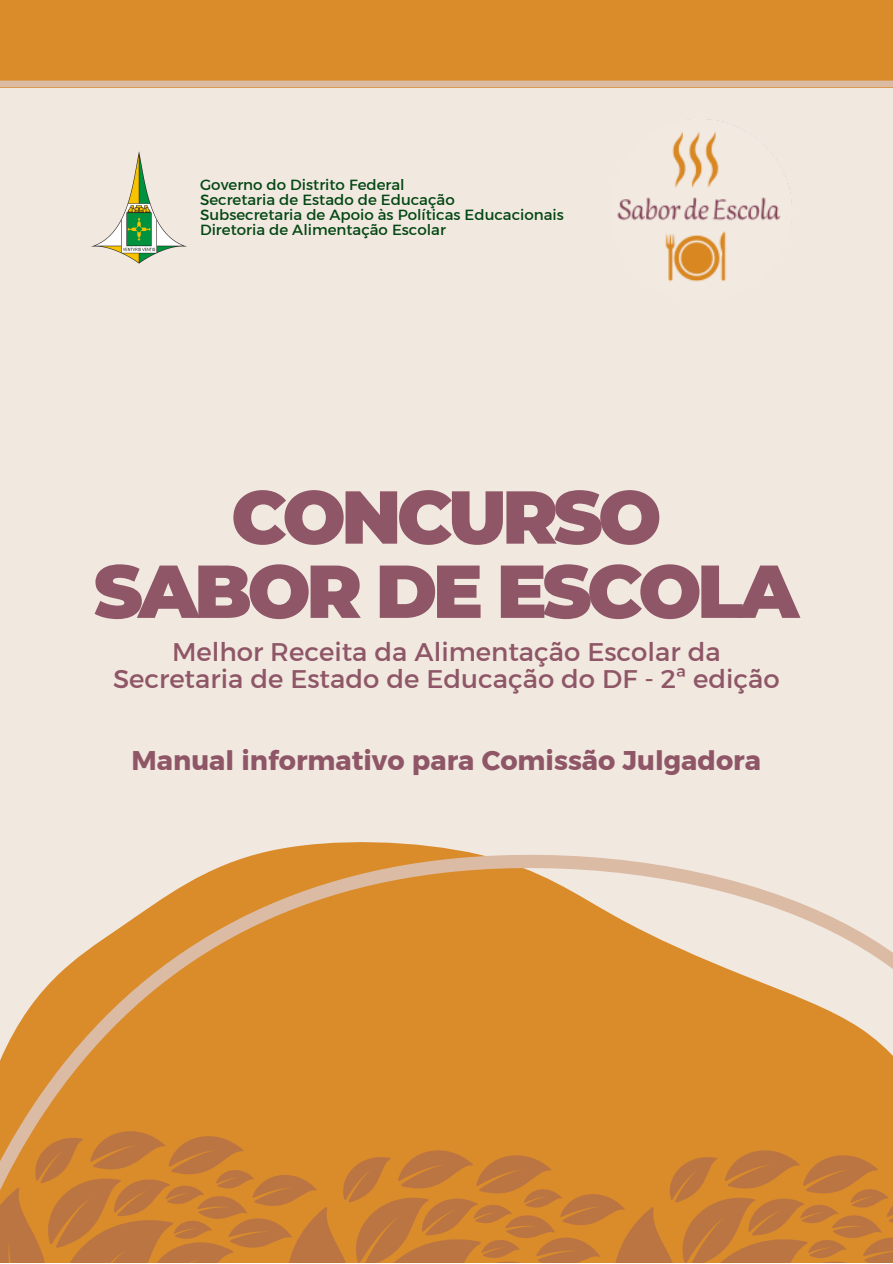
<style>
.page{position:relative;width:893px;height:1264px;background:#fff}
.page>*{position:absolute;margin:0;border:0;box-sizing:border-box;transform-origin:0 0}
.t1{font:900 74.7px "Montserrat";letter-spacing:-.06em;color:#8e5666}
.t2{font:27px "Kief Montaser Bold";color:#8e5666}
.t3{font:25.95px/26.5px "Kief Montaser Regular";color:#8e5666;text-align:center}
.t4{font:15px "Kief Montaser Regular";color:#034713}
</style>
<div class="page">
<div style="left:0;top:0;width:892px;height:1262px;background:#f1e8e0"></div>
<div style="left:0;top:0;width:892px;height:88px;background:#da8b2a"></div>
<svg style="left:0;top:842px;width:892px;height:288px;fill:#da8b2a"></svg>
<div style="left:0;top:81px;width:892px;height:6px;background:#dcbba4"></div>
<svg style="left:0;top:1130px;width:892px;height:132px;background:#cd8234"></svg>
<img style="left:609px;top:119px;width:183px;height:182px;border-radius:50%">
<img style="left:91px;top:151px;width:96px;height:113px">
<p class="t4" style="left:200px;top:175px;width:206px">Governo do Distrito Federal</p>
<p class="t4" style="left:200px;top:190px;width:256px">Secretaria de Estado de Educação</p>
<p class="t4" style="left:200px;top:205px;width:365px">Subsecretaria de Apoio às Políticas Educacionais</p>
<p class="t4" style="left:200px;top:220px;width:247px">Diretoria de Alimentação Escolar</p>
<p class="t1" style="left:231px;top:471px;width:432px">CONCURSO</p>
<p class="t1" style="left:94px;top:545px;width:706px">SABOR DE ESCOLA</p>
<p class="t3" style="left:113px;top:638px;width:668px">Melhor Receita da Alimentação Escolar da<br>Secretaria de Estado de Educação do DF - 2ª edição</p>
<p class="t2" style="left:132px;top:743px;width:631px">Manual informativo para Comissão Julgadora</p>
</div>
